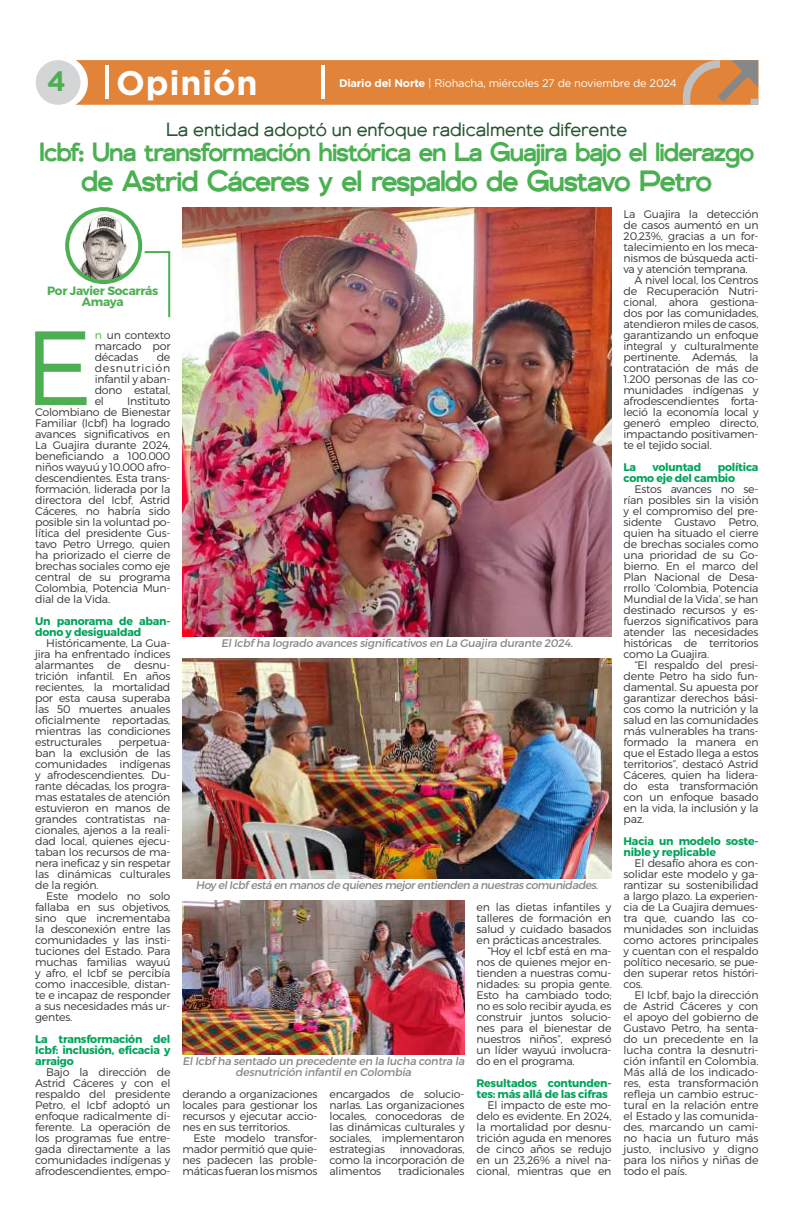
<style>
.page{position:relative;width:794px;height:1219px;background:#fff}
.page>*{position:absolute;margin:0;border:0;box-sizing:border-box;transform-origin:0 0}
.t1{font:105.3px "Trueno Lt";color:#4cb053}
.t2{font:700 34px "Gotham";letter-spacing:.02em;color:#fff}
.t3{font:500 29px "Genova";letter-spacing:-.04em;color:#4cb053}
.t4{font:700 28px "Gotham";color:#4cb053}
.t5{font:500 26px "Genova";letter-spacing:-.04em;color:#4cb053}
.t6{font:19px "Genova";color:#275730}
.t7{font:12px/11px "Trueno Bd";letter-spacing:-.02em;color:#4cb053;text-align:center}
.t8{font:11px/11px "Trueno Lt";letter-spacing:-.02em;color:#373535;text-align:justify}
.t9{font:11px/11px "Trueno Bd";letter-spacing:-.02em;color:#00a359}
.t10{font:11px/11px "Trueno Rg It";letter-spacing:-.02em;color:#86878a;text-align:center}
.t11{font:11px "Trueno Rg It";letter-spacing:-.04em;color:#86878a}
.t12{font:11px "Gotham";letter-spacing:-.02em;color:#fff}
.s1{font-weight:700}
.s2{color:#4cb053}
</style>
<div class="page">
<svg style="left:85px;top:60px;width:673px;height:45px;background:#de863e"></svg>
<div style="left:36px;top:60px;width:44px;height:45px;background:#d3d5d6;border-radius:50%"></div>
<hr style="left:105px;top:66px;width:4px;height:33px;background:#fff">
<hr style="left:322px;top:66px;width:3px;height:33px;background:#fff">
<img style="left:182px;top:207px;width:429px;height:429px">
<img style="left:67px;top:209px;width:73px;height:73px;border-radius:36px">
<div style="left:65px;top:207px;width:77px;height:77px;border:4px solid #4cb053;border-radius:50%"></div>
<svg style="left:144px;top:251px;width:27px;height:67px"></svg>
<img style="left:182px;top:658px;width:429px;height:220px">
<img style="left:182px;top:900px;width:282px;height:155px">
<h2 class="t2" style="left:116px;top:68px;width:143px">Opinión</h2>
<h3 class="t4" style="left:47px;top:68px;width:20px">4</h3>
<p class="t12" style="left:339px;top:78px;width:339px"><span class="s1">Diario del Norte</span> | Riohacha, miércoles 27 de noviembre de 2024</p>
<h3 class="t6" style="left:166px;top:123px;width:463px">La entidad adoptó un enfoque radicalmente diferente</h3>
<h3 class="t5" style="left:39px;top:142px;width:717px">Icbf: Una transformación histórica en La Guajira bajo el liderazgo</h3>
<h3 class="t3" style="left:81px;top:169px;width:632px">de Astrid Cáceres y el respaldo de Gustavo Petro</h3>
<p class="t7" style="left:47px;top:286px;width:113px">Por Javier Socarrás<br>Amaya</p>
<h1 class="t1" style="left:24px;top:326px;width:70px">E</h1>
<p class="t8" style="left:95px;top:331px;width:77px"><span class="s2">n</span> un contexto marcado por décadas</p>
<p class="t8" style="left:95px;top:353px;width:77px;text-indent:62px">de desnutrición infantil y aban&shy;dono estatal, el</p>
<p class="t8" style="left:35px;top:397px;width:137px;text-indent:92px">Instituto Colombiano de Bienestar Familiar (Icbf) ha logrado avances significativos en La Guajira durante 2024, beneficiando a 100.000 niños wayuú y 10.000 afro&shy;descendientes. Esta trans&shy;formación, liderada por la directora del Icbf, Astrid Cáceres, no habría sido posible sin la voluntad po&shy;lítica del presidente Gus&shy;tavo Petro Urrego, quien ha priorizado el cierre de brechas sociales como eje central de su programa Colombia, Potencia Mun&shy;dial de la Vida.</p>
<p class="t9" style="left:35px;top:616px;width:137px">Un panorama de aban&shy;dono y desigualdad</p>
<p class="t8" style="left:35px;top:639px;width:137px;text-indent:11px">Históricamente, La Gua&shy;jira ha enfrentado índices alarmantes de desnu&shy;trición infantil. En años recientes, la mortalidad por esta causa superaba las 50 muertes anuales oficialmente reportadas, mientras las condiciones estructurales</p>
<p class="t8" style="left:35px;top:738px;width:137px;text-indent:83px">perpetua&shy;ban la exclusión de las comunidades indígenas y afrodescendientes. Du&shy;rante décadas, los progra&shy;mas estatales de atención estuvieron en manos de grandes contratistas na&shy;cionales, ajenos a la reali&shy;dad local, quienes ejecu&shy;taban los recursos de ma&shy;nera ineficaz y sin respetar las dinámicas culturales de la región.</p>
<p class="t8" style="left:35px;top:892px;width:137px;text-indent:11px">Este modelo no solo fallaba en sus objetivos, sino que incrementaba la desconexión entre las comunidades y las insti&shy;tuciones del Estado. Para muchas familias wayuú y afro, el Icbf se percibía como inaccesible, distan&shy;te e incapaz de responder a sus necesidades más ur&shy;gentes.</p>
<p class="t9" style="left:35px;top:1034px;width:137px;text-align:justify">La transformación del Icbf: inclusión, eficacia y arraigo</p>
<p class="t8" style="left:35px;top:1068px;width:137px;text-indent:11px">Bajo la dirección de Astrid Cáceres y con el respaldo del presidente Petro, el Icbf adoptó un enfoque radicalmente di&shy;ferente. La operación de los programas fue entre&shy;gada directamente a las comunidades indígenas y afrodescendientes, empo-</p>
<p class="t10" style="left:221px;top:638px;width:353px">El Icbf ha logrado avances significativos en La Guajira durante 2024.</p>
<p class="t11" style="left:196px;top:881px;width:404px">Hoy el Icbf está en manos de quienes mejor entienden a nuestras comunidades.</p>
<p class="t10" style="left:182px;top:1056px;width:283px">El Icbf ha sentado un precedente en la lucha contra la desnutrición infantil en Colombia</p>
<p class="t8" style="left:182px;top:1090px;width:136px">derando a organizaciones locales para gestionar los recursos y ejecutar accio&shy;nes en sus territorios.</p>
<p class="t8" style="left:182px;top:1134px;width:136px;text-indent:11px">Este modelo transfor&shy;mador permitió que quie&shy;nes padecen las proble&shy;máticas fueran los mismos</p>
<p class="t8" style="left:329px;top:1090px;width:136px">encargados de solucio&shy;narlas. Las organizaciones locales, conocedoras de las dinámicas culturales y sociales, implementaron estrategias</p>
<p class="t8" style="left:329px;top:1145px;width:136px;text-indent:70px">innovadoras, como la incorporación de alimentos</p>
<p class="t8" style="left:398px;top:1167px;width:68px">tradicionales</p>
<p class="t8" style="left:476px;top:903px;width:136px">en las dietas infantiles y</p>
<p class="t8" style="left:476px;top:914px;width:136px">talleres de formación en</p>
<p class="t8" style="left:476px;top:925px;width:136px">salud y cuidado basados</p>
<p class="t8" style="left:476px;top:936px;width:126px">en prácticas ancestrales.</p>
<p class="t8" style="left:487px;top:947px;width:125px">“Hoy el Icbf está en ma-</p>
<p class="t8" style="left:476px;top:958px;width:136px">nos de quienes mejor en-</p>
<p class="t8" style="left:476px;top:969px;width:136px">tienden a nuestras comu-</p>
<p class="t8" style="left:476px;top:980px;width:136px">nidades: su propia gente.</p>
<p class="t8" style="left:476px;top:991px;width:136px">Esto ha cambiado todo;</p>
<p class="t8" style="left:476px;top:1002px;width:136px">no es solo recibir ayuda, es</p>
<p class="t8" style="left:476px;top:1013px;width:136px">construir juntos solucio-</p>
<p class="t8" style="left:476px;top:1024px;width:136px">nes para el bienestar de</p>
<p class="t8" style="left:476px;top:1035px;width:136px">nuestros niños”, expresó</p>
<p class="t8" style="left:476px;top:1046px;width:136px">un líder wayuú involucra-</p>
<p class="t8" style="left:476px;top:1057px;width:100px">do en el programa.</p>
<p class="t9" style="left:476px;top:1078px;width:136px">Resultados contunden&shy;tes: más allá de las cifras</p>
<p class="t8" style="left:476px;top:1101px;width:136px;text-indent:11px">El impacto de este mo&shy;delo es evidente. En 2024, la mortalidad por desnu&shy;trición aguda en menores de cinco años se redujo en un 23,26% a nivel na&shy;cional, mientras que en</p>
<p class="t8" style="left:623px;top:210px;width:136px">La Guajira la detección</p>
<p class="t8" style="left:623px;top:221px;width:136px">de casos aumentó en un</p>
<p class="t8" style="left:623px;top:232px;width:136px">20,23%, gracias a un for-</p>
<p class="t8" style="left:623px;top:243px;width:136px">talecimiento en los meca-</p>
<p class="t8" style="left:623px;top:254px;width:136px">nismos de búsqueda acti-</p>
<p class="t8" style="left:623px;top:265px;width:126px">va y atención temprana.</p>
<p class="t8" style="left:634px;top:276px;width:125px">A nivel local, los Centros</p>
<p class="t8" style="left:623px;top:287px;width:136px">de Recuperación Nutri-</p>
<p class="t8" style="left:623px;top:298px;width:136px">cional, ahora gestiona-</p>
<p class="t8" style="left:623px;top:309px;width:136px">dos por las comunidades,</p>
<p class="t8" style="left:623px;top:320px;width:136px">atendieron miles de casos,</p>
<p class="t8" style="left:623px;top:331px;width:136px">garantizando un enfoque</p>
<p class="t8" style="left:623px;top:342px;width:136px">integral y culturalmente</p>
<p class="t8" style="left:623px;top:353px;width:136px">pertinente. Además, la</p>
<p class="t8" style="left:623px;top:364px;width:136px">contratación de más de</p>
<p class="t8" style="left:623px;top:375px;width:136px">1.200 personas de las co-</p>
<p class="t8" style="left:623px;top:386px;width:136px">munidades indígenas y</p>
<p class="t8" style="left:623px;top:397px;width:136px">afrodescendientes forta-</p>
<p class="t8" style="left:623px;top:408px;width:136px">leció la economía local y</p>
<p class="t8" style="left:623px;top:419px;width:136px">generó empleo directo,</p>
<p class="t8" style="left:623px;top:430px;width:136px">impactando positivamen-</p>
<p class="t8" style="left:623px;top:441px;width:90px">te el tejido social.</p>
<p class="t9" style="left:623px;top:462px;width:14px">La</p>
<p class="t9" style="left:652px;top:462px;width:50px">voluntad</p>
<p class="t9" style="left:623px;top:462px;width:136px;text-indent:94px">política como eje del cambio</p>
<p class="t8" style="left:623px;top:485px;width:136px;text-indent:11px">Estos avances no se&shy;rían posibles sin la visión y el compromiso del pre&shy;sidente Gustavo Petro, quien ha situado el cierre de brechas sociales como una prioridad de su Go&shy;bierno. En el marco del Plan Nacional de Desa&shy;rrollo ‘Colombia, Potencia Mundial de la Vida’, se han destinado recursos y es&shy;fuerzos significativos para atender las necesidades históricas de territorios como La Guajira.</p>
<p class="t8" style="left:623px;top:661px;width:136px;text-indent:11px">“El respaldo del presi&shy;dente Petro ha sido fun&shy;damental. Su apuesta por garantizar derechos bási&shy;cos como la nutrición y la salud en las comunidades más vulnerables ha trans&shy;formado la manera en que el Estado llega a estos territorios”, destacó Astrid Cáceres, quien ha lidera&shy;do esta transformación con un enfoque basado en la vida, la inclusión y la paz.</p>
<p class="t9" style="left:623px;top:836px;width:136px">Hacia un modelo soste&shy;nible y replicable</p>
<p class="t8" style="left:623px;top:859px;width:136px;text-indent:11px">El desafío ahora es con&shy;solidar este modelo y ga&shy;rantizar su sostenibilidad a largo plazo. La experien&shy;cia de La Guajira demues&shy;tra que, cuando las co&shy;munidades son incluidas como actores principales y cuentan con el respaldo político necesario, se pue&shy;den superar retos históri&shy;cos.</p>
<p class="t8" style="left:623px;top:991px;width:136px;text-indent:11px">El Icbf, bajo la dirección de Astrid Cáceres y con el apoyo del gobierno de Gustavo Petro, ha senta&shy;do un precedente en la lucha contra la desnutri&shy;ción infantil en Colombia.<br>Más allá de los indicado&shy;res, esta transformación refleja un cambio estruc&shy;tural en la relación entre el Estado y las comunida&shy;des, marcando un cami&shy;no hacia un futuro más justo, inclusivo y digno para los niños y niñas de todo el país.</p>
</div>
